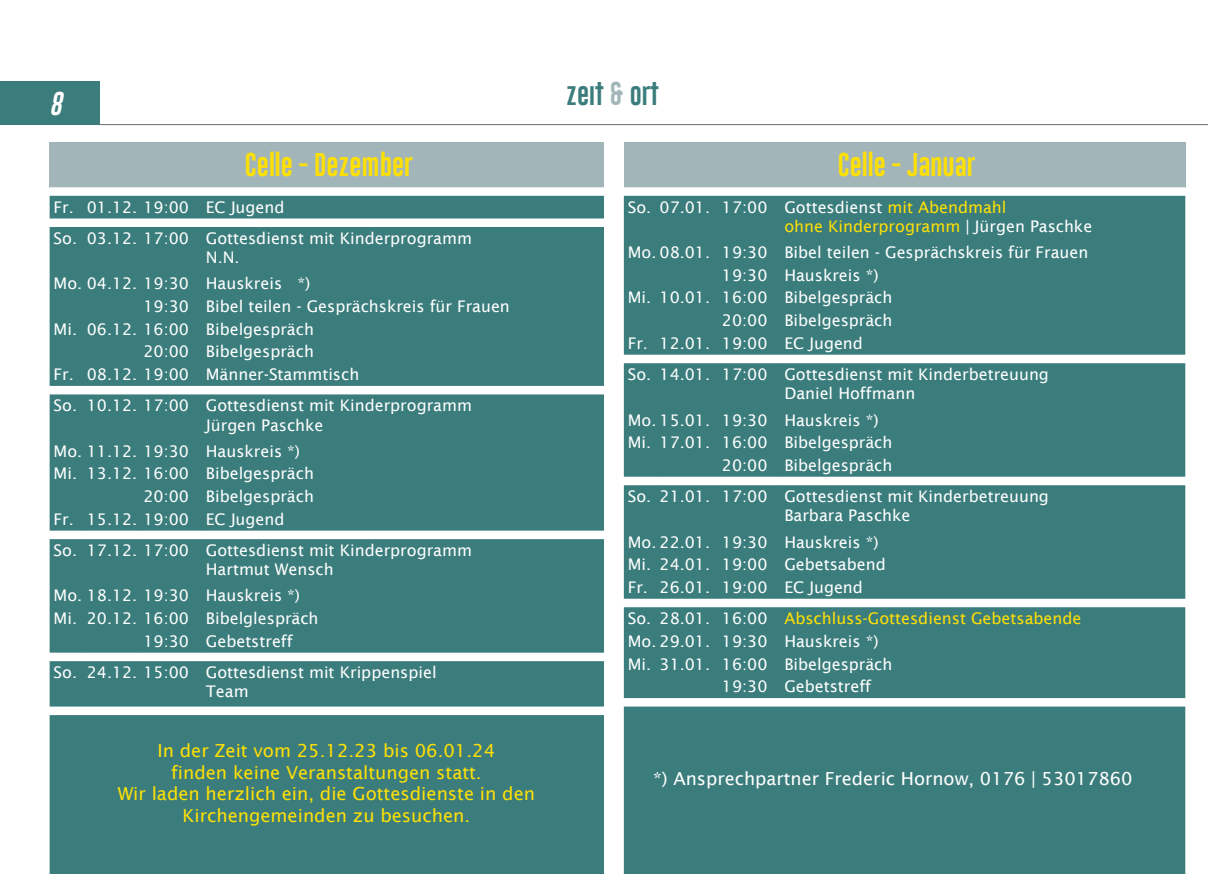
<style>
.page{position:relative;width:1208px;height:874px;background:#fff}
.page>*{position:absolute;margin:0;border:0;box-sizing:border-box;transform-origin:0 0}
.t1{font:24px "Gobold Lowplus";color:#ffe005}
.t2{font:24px "Gobold Lowplus";color:#3b7d7c}
.t3{font:italic 24px "Gobold Lowplus";color:#fff}
.t4{font:18px/21.6px "Lucida Sans";color:#ffe005;text-align:center}
.t5{font:18px "Lucida Sans";color:#fff}
.t6{font:16px/19.2px "Lucida Sans";color:#fff}
.t7{font:16px "Lucida Sans";color:#ffe005}
.s1{color:#a2b6ba}
.s2{color:#ffe005}
.s3{color:#fff}
</style>
<div class="page">
<div style="left:0;top:82px;width:99px;height:43px;background:#3b7d7c"></div>
<hr style="left:97px;top:124px;width:1111px;height:1px;background:#686d6d">
<div style="left:50px;top:142px;width:554px;height:45px;background:#a2b6ba"></div>
<svg style="left:50px;top:196px;width:554px;height:677px;background:#478584"></svg>
<div style="left:624px;top:142px;width:561px;height:45px;background:#a2b6ba"></div>
<div style="left:624px;top:196px;width:561px;height:677px;background:#3b7d7c"></div>
<h1 class="t3" style="left:49px;top:88px;width:14px">8</h1>
<h1 class="t1" style="left:245px;top:149px;width:169px">Celle - Dezember</h1>
<p class="t6" style="left:54px;top:191px;width:420px;line-height:31.2px">Fr. 01.12. 19:00 EC Jugend<br>So. 03.12. 17:00 Gottesdienst mit Kinderprogramm</p>
<p class="t6" style="left:54px;top:244px;width:258px;line-height:26.2px;text-indent:152px">N.N.<br>Mo. 04.12. 19:30 Hauskreis *)</p>
<p class="t6" style="left:143px;top:296px;width:368px">19:30 Bibel teilen - Gesprächskreis für Frauen</p>
<p class="t6" style="left:54px;top:319px;width:262px">Mi. 06.12. 16:00 Bibelgespräch</p>
<p class="t6" style="left:143px;top:342px;width:172px">20:00 Bibelgespräch</p>
<p class="t6" style="left:54px;top:364px;width:307px">Fr. 08.12. 19:00 Männer-Stammtisch</p>
<p class="t6" style="left:54px;top:396px;width:420px;text-align:center">So. 10.12. 17:00 Gottesdienst mit Kinderprogramm<br>Jürgen Paschke</p>
<p class="t6" style="left:54px;top:441px;width:248px">Mo. 11.12. 19:30 Hauskreis *)</p>
<p class="t6" style="left:54px;top:464px;width:262px">Mi. 13.12. 16:00 Bibelgespräch</p>
<p class="t6" style="left:143px;top:486px;width:172px">20:00 Bibelgespräch</p>
<p class="t6" style="left:54px;top:509px;width:232px">Fr. 15.12. 19:00 EC Jugend</p>
<p class="t6" style="left:206px;top:540px;width:267px;text-indent:-152px">So. 17.12. 17:00 Gottesdienst mit Kinderprogramm<br>Hartmut Wensch</p>
<p class="t6" style="left:54px;top:585px;width:248px">Mo. 18.12. 19:30 Hauskreis *)</p>
<p class="t6" style="left:54px;top:608px;width:266px">Mi. 20.12. 16:00 Bibelglespräch</p>
<p class="t6" style="left:143px;top:631px;width:151px">19:30 Gebetstreff</p>
<p class="t6" style="left:206px;top:662px;width:232px;text-indent:-152px">So. 24.12. 15:00 Gottesdienst mit Krippenspiel<br>Team</p>
<p class="t4" style="left:118px;top:739px;width:419px">In der Zeit vom 25.12.23 bis 06.01.24<br>finden keine Veranstaltungen statt.<br>Wir laden herzlich ein, die Gottesdienste in den Kirchengemeinden zu besuchen.</p>
<h1 class="t2" style="left:566px;top:78px;width:94px">zeit <span class="s1">&amp;</span> ort</h1>
<h1 class="t1" style="left:838px;top:149px;width:139px">Celle - Januar</h1>
<p class="t6" style="left:784px;top:197px;width:309px;text-indent:-156px">So. 07.01. 17:00 Gottesdienst <span class="s2">mit Abendmahl<br>ohne Kinderprogramm</span> | Jürgen Paschke</p>
<p class="t6" style="left:628px;top:242px;width:462px">Mo. 08.01. 19:30 Bibel teilen - Gesprächskreis für Frauen</p>
<p class="t6" style="left:722px;top:265px;width:158px">19:30 Hauskreis *)</p>
<p class="t6" style="left:628px;top:288px;width:266px">Mi. 10.01. 16:00 Bibelgespräch</p>
<p class="t6" style="left:722px;top:311px;width:172px">20:00 Bibelgespräch</p>
<p class="t6" style="left:628px;top:333px;width:237px">Fr. 12.01. 19:00 EC Jugend</p>
<p class="t6" style="left:784px;top:364px;width:266px;text-indent:-156px">So. 14.01. 17:00 Gottesdienst mit Kinderbetreuung<br>Daniel Hoffmann</p>
<p class="t6" style="left:628px;top:410px;width:252px">Mo. 15.01. 19:30 Hauskreis *)</p>
<p class="t6" style="left:628px;top:432px;width:266px">Mi. 17.01. 16:00 Bibelgespräch</p>
<p class="t6" style="left:722px;top:455px;width:172px">20:00 Bibelgespräch</p>
<p class="t6" style="left:784px;top:486px;width:266px;text-indent:-156px">So. 21.01. 17:00 Gottesdienst mit Kinderbetreuung<br>Barbara Paschke</p>
<p class="t6" style="left:628px;top:530px;width:259px;line-height:22.6px">Mo. 22.01. 19:30 Hauskreis *)<br>Mi. 24.01. 19:00 Gebetsabend<br>Fr. 26.01. 19:00 EC Jugend</p>
<p class="t7" style="left:628px;top:609px;width:455px"><span class="s3">So. 28.01. 16:00</span> Abschluss-Gottesdienst Gebetsabende</p>
<p class="t6" style="left:628px;top:631px;width:252px">Mo. 29.01. 19:30 Hauskreis *)</p>
<p class="t6" style="left:628px;top:653px;width:266px">Mi. 31.01. 16:00 Bibelgespräch</p>
<p class="t6" style="left:722px;top:676px;width:151px">19:30 Gebetstreff</p>
<p class="t5" style="left:653px;top:768px;width:481px">*) Ansprechpartner Frederic Hornow, 0176 | 53017860</p>
</div>
